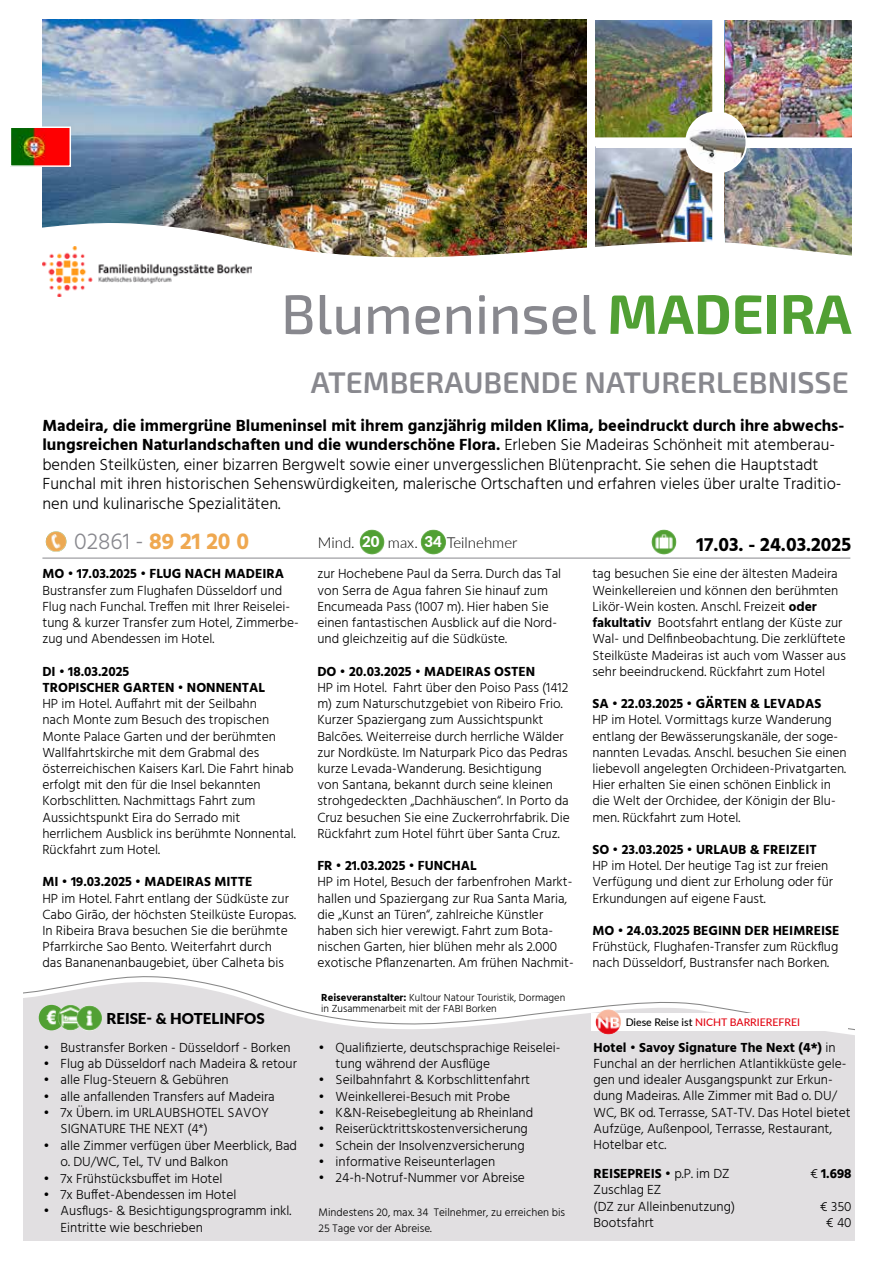
<style>
.page{position:relative;width:893px;height:1263px;background:#fff}
.page>*{position:absolute;margin:0;border:0;box-sizing:border-box;transform-origin:0 0}
.t1{font:500 55.5px "Exo 2";color:#88888e}
.t2{font:600 30px "Exo 2";color:#88888e}
.t3{font:700 23.25px "Hind";color:#efa850}
.t4{font:700 19.5px "Hind";color:#000}
.t5{font:300 16.5px/19.5px "Hind";color:#000}
.t6{font:300 15px "Lato";color:#000}
.t7{font:900 15px "Lato";color:#000}
.t8{font:900 15px "Lato";color:#fff}
.t9{font:300 13.5px/16.2px "Hind";color:#000}
.t10{font:700 13.5px/16.2px "Hind";color:#000}
.t11{font:300 11.25px/16.5px "Hind";color:#000}
.t12{font:300 10.5px/10.5px "Hind";color:#000}
.t13{font:500 10.5px "Lato";color:#e30613}
.s1{font-weight:700;color:#51a034}
.s2{font-weight:700}
.s3{font-weight:300;color:#88888e}
.s4{font-weight:900;color:#fff}
.s5{color:#000}
.s6{font-weight:300}
</style>
<div class="page">
<svg style="left:23px;top:976px;width:832px;height:265px;background:#e3e2e3"></svg>
<img style="left:421px;top:529px;width:25px;height:26px;border-radius:13px">
<img style="left:359px;top:529px;width:26px;height:26px;border-radius:13px">
<hr style="left:42px;top:558px;width:808px;height:1px;background:#88888e">
<img style="left:651px;top:529px;width:26px;height:26px;border-radius:13px">
<img style="left:46px;top:531px;width:20px;height:21px;border-radius:10px">
<img style="left:724px;top:21px;width:127px;height:116px">
<img style="left:42px;top:20px;width:544px;height:203px">
<img style="left:596px;top:21px;width:116px;height:116px">
<img style="left:724px;top:148px;width:127px;height:75px">
<img style="left:596px;top:148px;width:116px;height:75px">
<img style="left:686px;top:112px;width:60px;height:61px">
<div style="left:685px;top:111px;width:62px;height:63px;border:2px solid #fff;border-radius:50%"></div>
<img style="left:42px;top:223px;width:810px;height:35px">
<div style="left:591px;top:1013px;width:257px;height:18px;background:#fff"></div>
<img style="left:596px;top:1009px;width:25px;height:25px;border-radius:13px">
<img style="left:42px;top:247px;width:210px;height:49px">
<img style="left:13px;top:129px;width:55px;height:35px">
<div style="left:10px;top:126px;width:61px;height:41px;border:2px solid #fff"></div>
<h1 class="t1" style="left:281px;top:282px;width:572px">Blumeninsel <span class="s1">MADEIRA</span></h1>
<h2 class="t2" style="left:311px;top:365px;width:539px">ATEMBERAUBENDE NATURERLEBNISSE</h2>
<p class="t5" style="left:42px;top:416px;width:803px"><span class="s2">Madeira, die immergrüne Blumeninsel mit ihrem ganzjährig milden Klima, beeindruckt durch ihre abwechs&shy;lungsreichen Naturlandschaften und die wunderschöne Flora.</span> Erleben Sie Madeiras Schönheit mit atemberau&shy;benden Steilküsten, einer bizarren Bergwelt sowie einer unvergesslichen Blütenpracht. Sie sehen die Hauptstadt Funchal mit ihren historischen Sehenswürdigkeiten, malerische Ortschaften und erfahren vieles über uralte Traditio&shy;nen und kulinarische Spezialitäten.</p>
<h3 class="t3" style="left:74px;top:527px;width:176px"><span class="s3">02861 -</span> 89 21 20 0</h3>
<p class="t6" style="left:318px;top:532px;width:38px">Mind.</p>
<p class="t6" style="left:388px;top:532px;width:131px">max. <span class="s4">34</span> Teilnehmer</p>
<p class="t8" style="left:362px;top:530px;width:19px">20</p>
<h3 class="t4" style="left:697px;top:533px;width:156px">17.03. - 24.03.2025</h3>
<p class="t10" style="left:42px;top:566px;width:243px">MO • 17.03.2025 • FLUG NACH MADEIRA</p>
<p class="t9" style="left:42px;top:583px;width:258px">Bustransfer zum Flughafen Düsseldorf und Flug nach Funchal. Treffen mit Ihrer Reiselei&shy;tung &amp; kurzer Transfer zum Hotel, Zimmerbe&shy;zug und Abendessen im Hotel.</p>
<p class="t10" style="left:42px;top:663px;width:224px">DI • 18.03.2025<br>TROPISCHER GARTEN • NONNENTAL</p>
<p class="t9" style="left:42px;top:696px;width:255px">HP im Hotel. Auffahrt mit der Seilbahn<br>nach Monte zum Besuch des tropischen Monte Palace Garten und der berühmten Wallfahrtskirche mit dem Grabmal des österreichischen Kaisers Karl. Die Fahrt hinab erfolgt mit den für die Insel bekannten Korbschlitten. Nachmittags Fahrt zum Aussichtspunkt Eira do Serrado mit herrlichem Ausblick ins berühmte Nonnental.<br>Rückfahrt zum Hotel.</p>
<p class="t10" style="left:42px;top:873px;width:212px">MI • 19.03.2025 • MADEIRAS MITTE</p>
<p class="t9" style="left:42px;top:891px;width:255px">HP im Hotel. Fahrt entlang der Südküste zur Cabo Girão, der höchsten Steilküste Europas.<br>In Ribeira Brava besuchen Sie die berühmte Pfarrkirche Sao Bento. Weiterfahrt durch<br>das Bananenanbaugebiet, über Calheta bis</p>
<p class="t7" style="left:107px;top:1007px;width:160px">REISE- &amp; HOTELINFOS</p>
<p class="t9" style="left:44px;top:1040px;width:249px">• Bustransfer Borken - Düsseldorf - Borken</p>
<p class="t9" style="left:44px;top:1056px;width:255px">• Flug ab Düsseldorf nach Madeira &amp; retour</p>
<p class="t9" style="left:44px;top:1072px;width:187px">• alle Flug-Steuern &amp; Gebühren</p>
<p class="t9" style="left:44px;top:1089px;width:233px">• alle anfallenden Transfers auf Madeira</p>
<p class="t9" style="left:61px;top:1105px;width:210px;text-indent:-17px">• 7x Übern. im URLAUBSHOTEL SAVOY<br>SIGNATURE THE NEXT (4*)</p>
<p class="t9" style="left:61px;top:1138px;width:238px;text-indent:-17px">• alle Zimmer verfügen über Meerblick, Bad o. DU/WC, Tel., TV und Balkon</p>
<p class="t9" style="left:44px;top:1170px;width:180px">• 7x Frühstücksbuffet im Hotel</p>
<p class="t9" style="left:44px;top:1187px;width:194px">• 7x Buffet-Abendessen im Hotel</p>
<p class="t9" style="left:61px;top:1203px;width:232px;text-indent:-17px">• Ausflugs- &amp; Besichtigungsprogramm inkl.<br>Eintritte wie beschrieben</p>
<p class="t9" style="left:317px;top:567px;width:245px">zur Hochebene Paul da Serra. Durch das Tal von Serra de Agua fahren Sie hinauf zum Encumeada Pass (1007 m). Hier haben Sie einen fantastischen Ausblick auf die Nord&shy;und gleichzeitig auf die Südküste.</p>
<p class="t10" style="left:317px;top:663px;width:219px">DO • 20.03.2025 • MADEIRAS OSTEN</p>
<p class="t9" style="left:317px;top:680px;width:254px">HP im Hotel. Fahrt über den Poiso Pass (1412 m) zum Naturschutzgebiet von Ribeiro Frio.<br>Kurzer Spaziergang zum Aussichtspunkt Balcões. Weiterreise durch herrliche Wälder zur Nordküste. Im Naturpark Pico das Pedras kurze Levada-Wanderung. Besichtigung<br>von Santana, bekannt durch seine kleinen strohgedeckten „Dachhäuschen“. In Porto da Cruz besuchen Sie eine Zuckerrohrfabrik. Die Rückfahrt zum Hotel führt über Santa Cruz.</p>
<p class="t10" style="left:317px;top:857px;width:161px">FR • 21.03.2025 • FUNCHAL</p>
<p class="t9" style="left:317px;top:874px;width:258px">HP im Hotel, Besuch der farbenfrohen Markt&shy;hallen und Spaziergang zur Rua Santa Maria, die „Kunst an Türen“, zahlreiche Künstler haben sich hier verewigt. Fahrt zum Bota&shy;nischen Garten, hier blühen mehr als 2.000 exotische Pflanzenarten. Am frühen Nachmit-</p>
<p class="t12" style="left:321px;top:993px;width:245px"><span class="s2">Reiseveranstalter:</span> Kultour Natour Touristik, Dormagen in Zusammenarbeit mit der FABI Borken</p>
<p class="t9" style="left:336px;top:1040px;width:226px;text-indent:-17px">• Qualifizierte, deutschsprachige Reiselei&shy;tung während der Ausflüge</p>
<p class="t9" style="left:319px;top:1072px;width:213px">• Seilbahnfahrt &amp; Korbschlittenfahrt</p>
<p class="t9" style="left:319px;top:1089px;width:193px">• Weinkellerei-Besuch mit Probe</p>
<p class="t9" style="left:319px;top:1105px;width:216px">• K&amp;N-Reisebegleitung ab Rheinland</p>
<p class="t9" style="left:319px;top:1121px;width:211px">• Reiserücktrittskostenversicherung</p>
<p class="t9" style="left:319px;top:1138px;width:207px">• Schein der Insolvenzversicherung</p>
<p class="t9" style="left:319px;top:1154px;width:178px">• informative Reiseunterlagen</p>
<p class="t9" style="left:319px;top:1170px;width:208px">• 24-h-Notruf-Nummer vor Abreise</p>
<p class="t11" style="left:319px;top:1204px;width:248px">Mindestens 20, max. 34 Teilnehmer, zu erreichen bis<br>25 Tage vor der Abreise.</p>
<p class="t9" style="left:592px;top:567px;width:255px">tag besuchen Sie eine der ältesten Madeira Weinkellereien und können den berühmten Likör-Wein kosten. Anschl. Freizeit <span class="s2">oder fakultativ</span> Bootsfahrt entlang der Küste zur Wal- und Delfinbeobachtung. Die zerklüftete Steilküste Madeiras ist auch vom Wasser aus sehr beeindruckend. Rückfahrt zum Hotel</p>
<p class="t10" style="left:592px;top:695px;width:230px">SA • 22.03.2025 • GÄRTEN &amp; LEVADAS</p>
<p class="t9" style="left:592px;top:712px;width:256px">HP im Hotel. Vormittags kurze Wanderung entlang der Bewässerungskanäle, der soge&shy;nannten Levadas. Anschl. besuchen Sie einen liebevoll angelegten Orchideen-Privatgarten.<br>Hier erhalten Sie einen schönen Einblick in die Welt der Orchidee, der Königin der Blu&shy;men. Rückfahrt zum Hotel.</p>
<p class="t10" style="left:592px;top:841px;width:226px">SO • 23.03.2025 • URLAUB &amp; FREIZEIT</p>
<p class="t9" style="left:592px;top:858px;width:242px">HP im Hotel. Der heutige Tag ist zur freien<br>Verfügung und dient zur Erholung oder für<br>Erkundungen auf eigene Faust.</p>
<p class="t10" style="left:592px;top:922px;width:249px">MO • 24.03.2025 BEGINN DER HEIMREISE</p>
<p class="t9" style="left:592px;top:939px;width:247px">Frühstück, Flughafen-Transfer zum Rückflug nach Düsseldorf, Bustransfer nach Borken.</p>
<p class="t13" style="left:626px;top:1015px;width:176px"><span class="s5">Diese Reise ist</span> NICHT BARRIEREFREI</p>
<p class="t9" style="left:594px;top:1040px;width:258px"><span class="s2">Hotel • Savoy Signature The Next (4*)</span> in Funchal an der herrlichen Atlantikküste gele&shy;gen und idealer Ausgangspunkt zur Erkun&shy;dung Madeiras. Alle Zimmer mit Bad o. DU/ WC, BK od. Terrasse, SAT-TV. Das Hotel bietet Aufzüge, Außenpool, Terrasse, Restaurant, Hotelbar etc.</p>
<p class="t10" style="left:594px;top:1165px;width:138px">REISEPREIS • <span class="s6">p.P. im DZ</span></p>
<p class="t10" style="left:810px;top:1165px;width:43px"><span class="s6">€</span> 1.698</p>
<p class="t9" style="left:594px;top:1182px;width:143px">Zuschlag EZ<br>(DZ zur Alleinbenutzung)</p>
<p class="t9" style="left:820px;top:1199px;width:33px">€ 350</p>
<p class="t9" style="left:594px;top:1215px;width:62px">Bootsfahrt</p>
<p class="t9" style="left:826px;top:1215px;width:27px">€ 40</p>
</div>
